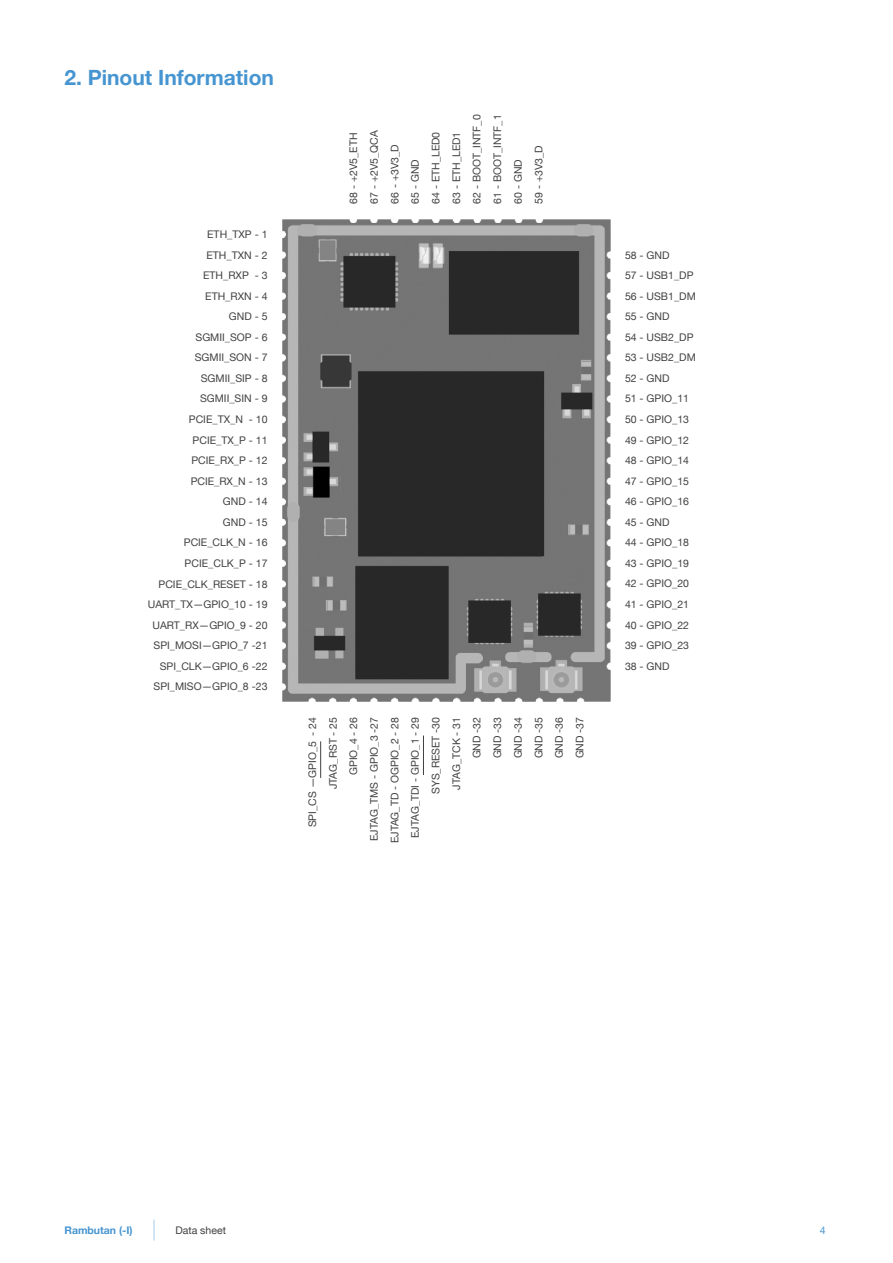
<style>
.page{position:relative;width:893px;height:1263px;background:#fff}
.page>*{position:absolute;margin:0;border:0;box-sizing:border-box;transform-origin:0 0}
.t1{font:700 21px "Helvetica Neue";color:#4695d1}
.t2{font:10.5px/20.5px "Helvetica Neue";color:#414042}
.t3{font:700 10.5px "Helvetica Neue";color:#4695d1}
.t4{font:10.5px "Helvetica Neue";color:#4695d1}
</style>
<div class="page">
<svg style="left:154px;top:1219px;width:1px;height:21px"></svg>
<img style="left:282px;top:219px;width:328px;height:483px">
<hr style="left:320px;top:741px;width:1px;height:37px;background:#414042">
<hr style="left:423px;top:735px;width:1px;height:40px;background:#414042">
<h1 class="t1" style="left:64px;top:61px;width:211px">2. Pinout Information</h1>
<p class="t2" style="left:344px;top:204px;width:73px;rotate:-90deg">68 - +2V5_ETH</p>
<p class="t2" style="left:364px;top:204px;width:75px;rotate:-90deg">67 - +2V5_QCA</p>
<p class="t2" style="left:385px;top:204px;width:61px;rotate:-90deg">66 - +3V3_D</p>
<p class="t2" style="left:406px;top:204px;width:46px;rotate:-90deg">65 - GND</p>
<p class="t2" style="left:426px;top:204px;width:74px;rotate:-90deg">64 - ETH_LED0</p>
<p class="t2" style="left:447px;top:204px;width:74px;rotate:-90deg">63 - ETH_LED1</p>
<p class="t2" style="left:467px;top:204px;width:91px;rotate:-90deg">62 - BOOT_INTF_0</p>
<p class="t2" style="left:488px;top:204px;width:91px;rotate:-90deg">61 - BOOT_INTF_1</p>
<p class="t2" style="left:508px;top:204px;width:46px;rotate:-90deg">60 - GND</p>
<p class="t2" style="left:529px;top:204px;width:60px;rotate:-90deg">59 - +3V3_D</p>
<p class="t2" style="left:207px;top:225px;width:62px">ETH_TXP - 1</p>
<p class="t2" style="left:206px;top:245px;width:63px">ETH_TXN - 2</p>
<p class="t2" style="left:625px;top:245px;width:46px">58 - GND</p>
<p class="t2" style="left:203px;top:266px;width:66px">ETH_RXP - 3</p>
<p class="t2" style="left:625px;top:266px;width:70px">57 - USB1_DP</p>
<p class="t2" style="left:205px;top:286px;width:64px">ETH_RXN - 4</p>
<p class="t2" style="left:625px;top:286px;width:72px">56 - USB1_DM</p>
<p class="t2" style="left:229px;top:307px;width:40px">GND - 5</p>
<p class="t2" style="left:625px;top:307px;width:46px">55 - GND</p>
<p class="t2" style="left:196px;top:327px;width:73px">SGMII_SOP - 6</p>
<p class="t2" style="left:625px;top:327px;width:70px">54 - USB2_DP</p>
<p class="t2" style="left:195px;top:348px;width:74px">SGMII_SON - 7</p>
<p class="t2" style="left:625px;top:348px;width:72px">53 - USB2_DM</p>
<p class="t2" style="left:201px;top:368px;width:68px">SGMII_SIP - 8</p>
<p class="t2" style="left:625px;top:368px;width:46px">52 - GND</p>
<p class="t2" style="left:200px;top:389px;width:69px">SGMII_SIN - 9</p>
<p class="t2" style="left:625px;top:389px;width:65px">51 - GPIO_11</p>
<p class="t2" style="left:189px;top:410px;width:80px">PCIE_TX_N - 10</p>
<p class="t2" style="left:625px;top:410px;width:65px">50 - GPIO_13</p>
<p class="t2" style="left:193px;top:430px;width:76px">PCIE_TX_P - 11</p>
<p class="t2" style="left:625px;top:430px;width:65px">49 - GPIO_12</p>
<p class="t2" style="left:191px;top:451px;width:78px">PCIE_RX_P - 12</p>
<p class="t2" style="left:625px;top:451px;width:65px">48 - GPIO_14</p>
<p class="t2" style="left:148px;top:471px;width:121px;text-align:right">PCIE_RX_N - 13<br>GND - 14<br>GND - 15<br>PCIE_CLK_N - 16<br>PCIE_CLK_P - 17<br>PCIE_CLK_RESET - 18<br>UART_TX—GPIO_10 - 19<br>UART_RX—GPIO_9 - 20</p>
<p class="t2" style="left:154px;top:636px;width:115px;text-align:center">SPI_MOSI—GPIO_7 -21<br>SPI_CLK—GPIO_6 -22<br>SPI_MISO—GPIO_8 -23</p>
<p class="t2" style="left:625px;top:471px;width:65px">47 - GPIO_15</p>
<p class="t2" style="left:625px;top:492px;width:65px">46 - GPIO_16</p>
<p class="t2" style="left:625px;top:512px;width:65px">45 - GND<br>44 - GPIO_18<br>43 - GPIO_19<br>42 - GPIO_20<br>41 - GPIO_21<br>40 - GPIO_22<br>39 - GPIO_23<br>38 - GND</p>
<p class="t2" style="left:303px;top:827px;width:112px;rotate:-90deg">SPI_CS —GPIO_5 - 24</p>
<p class="t2" style="left:323px;top:789px;width:74px;rotate:-90deg">JTAG_RST - 25</p>
<p class="t2" style="left:344px;top:775px;width:60px;rotate:-90deg">GPIO_4 - 26</p>
<p class="t2" style="left:364px;top:843px;width:128px;rotate:-90deg">EJTAG_TMS - GPIO_3 -27<br>EJTAG_TD - OGPIO_2 - 28</p>
<p class="t2" style="left:406px;top:838px;width:123px;rotate:-90deg">EJTAG_TDI - GPIO_1 - 29</p>
<p class="t2" style="left:426px;top:794px;width:79px;rotate:-90deg">SYS_RESET -30</p>
<p class="t2" style="left:447px;top:790px;width:74px;rotate:-90deg">JTAG_TCK - 31</p>
<p class="t2" style="left:467px;top:758px;width:43px;rotate:-90deg">GND -32</p>
<p class="t2" style="left:488px;top:758px;width:43px;rotate:-90deg">GND -33</p>
<p class="t2" style="left:508px;top:758px;width:43px;rotate:-90deg">GND -34</p>
<p class="t2" style="left:529px;top:758px;width:43px;rotate:-90deg">GND -35</p>
<p class="t2" style="left:549px;top:758px;width:43px;rotate:-90deg">GND -36</p>
<p class="t2" style="left:570px;top:758px;width:43px;rotate:-90deg">GND -37</p>
<p class="t3" style="left:64px;top:1222px;width:70px">Rambutan (-I)</p>
<p class="t2" style="left:175px;top:1220px;width:52px">Data sheet</p>
<p class="t4" style="left:820px;top:1222px;width:7px">4</p>
</div>
